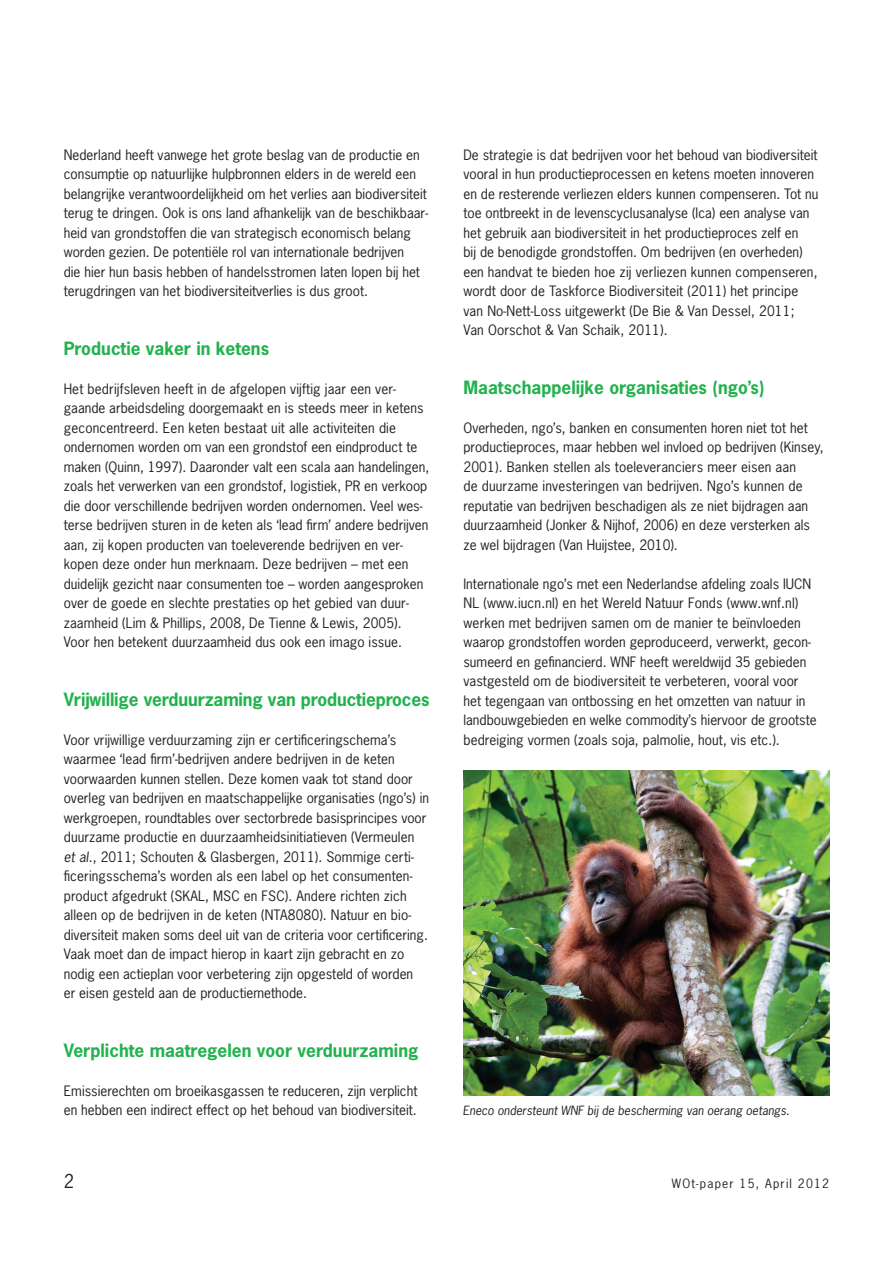
<style>
.page{position:relative;width:893px;height:1263px;background:#fff}
.page>*{position:absolute;margin:0;border:0;box-sizing:border-box;transform-origin:0 0}
.t1{font:18px "News Gothic Std";color:#231f20}
.t2{font:700 17.25px "News Gothic Std";color:#22b24e}
.t3{font:13.5px/19.5px "News Gothic Std";color:#231f20}
.t4{font:italic 12px "News Gothic Std";color:#231f20}
.t5{font:12px "News Gothic";letter-spacing:.1em;color:#231f20}
.s1{font-style:italic}
</style>
<div class="page">
<img style="left:463px;top:771px;width:366px;height:325px">
<p class="t3" style="left:64px;top:145px;width:366px">Nederland heeft vanwege het grote beslag van de productie en consumptie op natuurlijke hulpbronnen elders in de wereld een belangrijke verantwoordelijkheid om het verlies aan biodiversiteit terug te dringen. Ook is ons land afhankelijk van de beschikbaar&shy;heid van grondstoffen die van strategisch economisch belang worden gezien. De potentiële rol van internationale bedrijven<br>die hier hun basis hebben of handelsstromen laten lopen bij het terugdringen van het biodiversiteitverlies is dus groot.</p>
<p class="t2" style="left:64px;top:337px;width:207px">Productie vaker in ketens</p>
<p class="t3" style="left:64px;top:379px;width:367px">Het bedrijfsleven heeft in de afgelopen vijftig jaar een ver&shy;gaande arbeidsdeling doorgemaakt en is steeds meer in ketens geconcentreerd. Een keten bestaat uit alle activiteiten die ondernomen worden om van een grondstof een eindproduct te maken (Quinn, 1997). Daaronder valt een scala aan handelingen, zoals het verwerken van een grondstof, logistiek, PR en verkoop die door verschillende bedrijven worden ondernomen. Veel wes&shy;terse bedrijven sturen in de keten als ‘lead firm’ andere bedrijven aan, zij kopen producten van toeleverende bedrijven en ver&shy;kopen deze onder hun merknaam. Deze bedrijven – met een duidelijk gezicht naar consumenten toe – worden aangesproken over de goede en slechte prestaties op het gebied van duur&shy;zaamheid (Lim &amp; Phillips, 2008, De Tienne &amp; Lewis, 2005).<br>Voor hen betekent duurzaamheid dus ook een imago issue.</p>
<p class="t2" style="left:64px;top:688px;width:367px">Vrijwillige verduurzaming van productieproces</p>
<p class="t3" style="left:64px;top:730px;width:367px">Voor vrijwillige verduurzaming zijn er certificeringschema’s waarmee ‘lead firm’-bedrijven andere bedrijven in de keten voorwaarden kunnen stellen. Deze komen vaak tot stand door overleg van bedrijven en maatschappelijke organisaties (ngo’s) in werkgroepen, roundtables over sectorbrede basisprincipes voor duurzame productie en duurzaamheidsinitiatieven (Vermeulen<br><span class="s1">et al</span>., 2011; Schouten &amp; Glasbergen, 2011). Sommige certi&shy;ficeringsschema’s worden als een label op het consumenten&shy;product afgedrukt (SKAL, MSC en FSC). Andere richten zich alleen op de bedrijven in de keten (NTA8080). Natuur en bio&shy;diversiteit maken soms deel uit van de criteria voor certificering.<br>Vaak moet dan de impact hierop in kaart zijn gebracht en zo nodig een actieplan voor verbetering zijn opgesteld of worden<br>er eisen gesteld aan de productiemethode.</p>
<p class="t2" style="left:64px;top:1039px;width:356px">Verplichte maatregelen voor verduurzaming</p>
<p class="t3" style="left:64px;top:1081px;width:355px">Emissierechten om broeikasgassen te reduceren, zijn verplicht en hebben een indirect effect op het behoud van biodiversiteit.</p>
<p class="t3" style="left:463px;top:145px;width:356px">De strategie is dat bedrijven voor het behoud van biodiversiteit vooral in hun productieprocessen en ketens moeten innoveren en de resterende verliezen elders kunnen compenseren. Tot nu toe ontbreekt in de levenscyclusanalyse (Ica) een analyse van het gebruik aan biodiversiteit in het productieproces zelf en<br>bij de benodigde grondstoffen. Om bedrijven (en overheden) een handvat te bieden hoe zij verliezen kunnen compenseren, wordt door de Taskforce Biodiversiteit (2011) het principe van No-Nett-Loss uitgewerkt (De Bie &amp; Van Dessel, 2011;<br>Van Oorschot &amp; Van Schaik, 2011).</p>
<p class="t2" style="left:463px;top:376px;width:303px">Maatschappelijke organisaties (ngo’s)</p>
<p class="t3" style="left:463px;top:418px;width:362px">Overheden, ngo’s, banken en consumenten horen niet tot het productieproces, maar hebben wel invloed op bedrijven (Kinsey, 2001). Banken stellen als toeleveranciers meer eisen aan<br>de duurzame investeringen van bedrijven. Ngo’s kunnen de reputatie van bedrijven beschadigen als ze niet bijdragen aan duurzaamheid (Jonker &amp; Nijhof, 2006) en deze versterken als ze wel bijdragen (Van Huijstee, 2010).</p>
<p class="t3" style="left:463px;top:574px;width:355px">Internationale ngo’s met een Nederlandse afdeling zoals IUCN NL (www.iucn.nl) en het Wereld Natuur Fonds (www.wnf.nl) werken met bedrijven samen om de manier te beïnvloeden waarop grondstoffen worden geproduceerd, verwerkt, gecon&shy;sumeerd en gefinancierd. WNF heeft wereldwijd 35 gebieden vastgesteld om de biodiversiteit te verbeteren, vooral voor het tegengaan van ontbossing en het omzetten van natuur in landbouwgebieden en welke commodity’s hiervoor de grootste bedreiging vormen (zoals soja, palmolie, hout, vis etc.).</p>
<p class="t4" style="left:463px;top:1103px;width:328px">Eneco ondersteunt WNF bij de bescherming van oerang oetangs.</p>
<h1 class="t1" style="left:64px;top:1169px;width:12px">2</h1>
<p class="t5" style="left:672px;top:1176px;width:159px">WOt-paper 15, April 2012</p>
</div>
